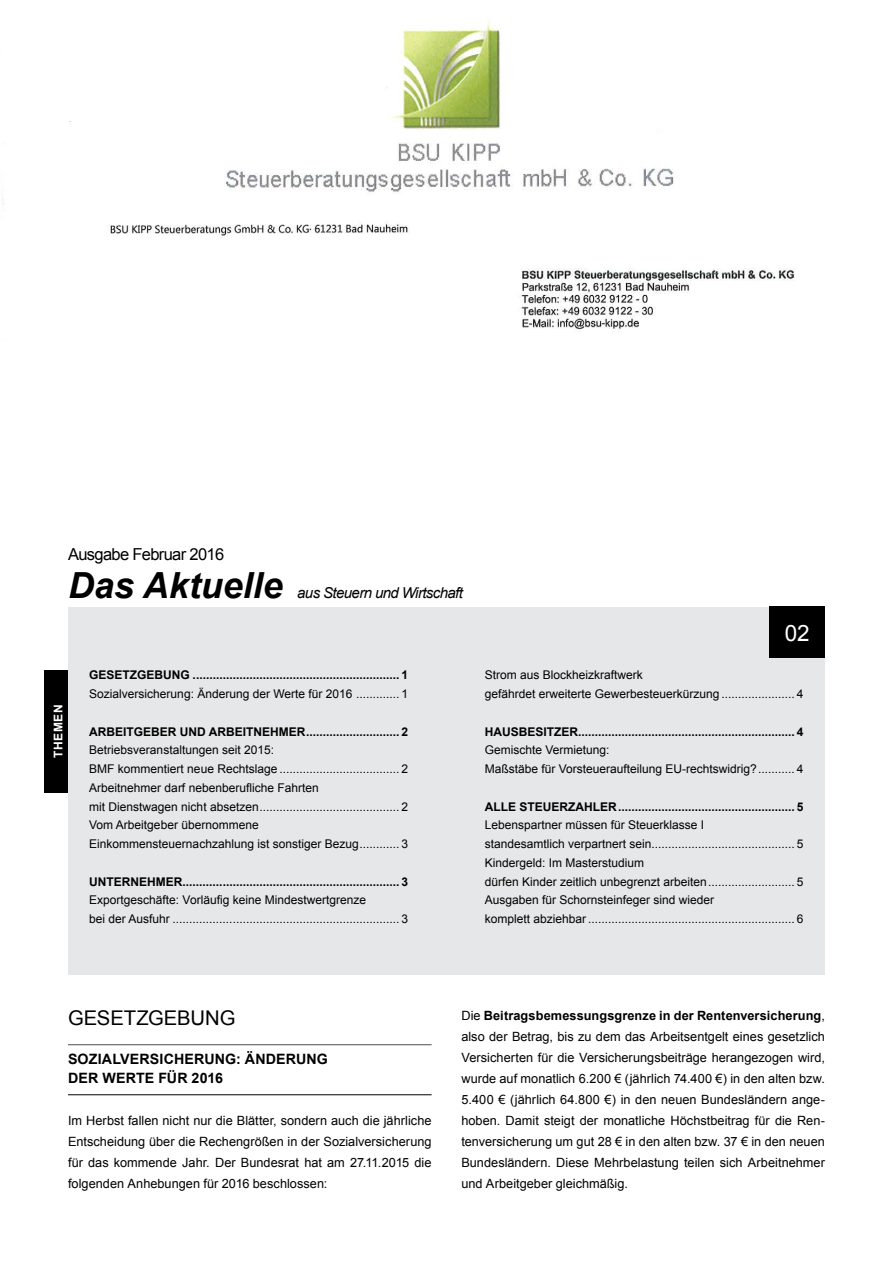
<style>
.page{position:relative;width:893px;height:1263px;background:#fff}
.page>*{position:absolute;margin:0;border:0;box-sizing:border-box;transform-origin:0 0}
.t1{font:italic 700 36px "Arial";color:#000}
.t2{font:22.5px "Arial";color:#fff}
.t3{font:20.25px "Arial";color:#000}
.t4{font:16.5px "Arial";letter-spacing:-.04em;color:#000}
.t5{font:italic 15px "Arial";letter-spacing:-.04em;color:#000}
.t6{font:700 14.25px/19.5px "Arial";letter-spacing:.01em;color:#000}
.t7{font:12.75px/21px "Arial";color:#000;text-align:justify}
.t8{font:12px/18.8px "Arial";color:#000}
.t9{font:700 12px "Arial";color:#000}
.t10{font:700 12px "Arial";letter-spacing:.05em;color:#fff}
.s1{font-weight:700}
</style>
<div class="page">
<img style="left:2px;top:20px;width:793px;height:310px">
<div style="left:68px;top:607px;width:757px;height:367px;background:#e6e7e8"></div>
<hr style="left:68px;top:1044px;width:364px;height:1px;background:#4d4d4f">
<hr style="left:68px;top:1094px;width:364px;height:1px;background:#000">
<div style="left:770px;top:607px;width:55px;height:51px;background:#000"></div>
<div style="left:45px;top:670px;width:23px;height:122px;background:#000"></div>
<h3 class="t4" style="left:68px;top:544px;width:158px">Ausgabe Februar 2016</h3>
<h1 class="t1" style="left:68px;top:561px;width:216px">Das Aktuelle</h1>
<p class="t5" style="left:297px;top:583px;width:167px">aus Steuern und Wirtschaft</p>
<p class="t10" style="left:50px;top:758px;width:55px;rotate:-90deg">THEMEN</p>
<p class="t9" style="left:89px;top:667px;width:320px">GESETZGEBUNG .............................................................. 1</p>
<p class="t8" style="left:89px;top:685px;width:320px">Sozialversicherung: Änderung der Werte für 2016 ............. 1</p>
<p class="t9" style="left:89px;top:723px;width:320px">ARBEITGEBER UND ARBEITNEHMER............................ 2</p>
<p class="t8" style="left:89px;top:741px;width:320px">Betriebsveranstaltungen seit 2015:<br>BMF kommentiert neue Rechtslage .................................... 2<br>Arbeitnehmer darf nebenberufliche Fahrten<br>mit Dienstwagen nicht absetzen.......................................... 2<br>Vom Arbeitgeber übernommene Einkommensteuernachzahlung ist sonstiger Bezug............ 3</p>
<p class="t9" style="left:89px;top:873px;width:320px">UNTERNEHMER................................................................. 3</p>
<p class="t8" style="left:89px;top:891px;width:320px">Exportgeschäfte: Vorläufig keine Mindestwertgrenze<br>bei der Ausfuhr .................................................................... 3</p>
<h2 class="t2" style="left:785px;top:618px;width:27px">02</h2>
<p class="t8" style="left:485px;top:666px;width:320px">Strom aus Blockheizkraftwerk<br>gefährdet erweiterte Gewerbesteuerkürzung ...................... 4</p>
<p class="t9" style="left:485px;top:723px;width:320px">HAUSBESITZER................................................................. 4</p>
<p class="t8" style="left:485px;top:741px;width:320px">Gemischte Vermietung:<br>Maßstäbe für Vorsteueraufteilung EU-rechtswidrig?........... 4</p>
<p class="t9" style="left:485px;top:798px;width:320px">ALLE STEUERZAHLER..................................................... 5</p>
<p class="t8" style="left:485px;top:816px;width:320px">Lebenspartner müssen für Steuerklasse I<br>standesamtlich verpartnert sein........................................... 5<br>Kindergeld: Im Masterstudium<br>dürfen Kinder zeitlich unbegrenzt arbeiten.......................... 5<br>Ausgaben für Schornsteinfeger sind wieder<br>komplett abziehbar .............................................................. 6</p>
<h3 class="t3" style="left:68px;top:1005px;width:30px">Gese</h3>
<h3 class="t3" style="left:124px;top:1005px;width:39px">tzgebu</h3>
<h3 class="t3" style="left:205px;top:1005px;width:27px">ng</h3>
<p class="t6" style="left:68px;top:1049px;width:259px">SOZIALVERSICHERUNG: ÄNDERUNG<br>DER WERTE FÜR 2016</p>
<p class="t7" style="left:68px;top:1110px;width:365px">Im Herbst fallen nicht nur die Blätter, sondern auch die jährliche Entscheidung über die Rechengrößen in der Sozialversicherung für das kommende Jahr. Der Bundesrat hat am 27.11.2015 die folgenden Anhebungen für 2016 beschlossen:</p>
<p class="t7" style="left:461px;top:1005px;width:365px">Die <span class="s1">BEITRAGSBEMESSUNGSGRENZE IN DER RENTENVERSICHERUNG</span>, also der Betrag, bis zu dem das Arbeitsentgelt eines gesetzlich Versicherten für die Versicherungsbeiträge herangezogen wird, wurde auf monatlich 6.200 € (jährlich 74.400 €) in den alten bzw.<br>5.400 € (jährlich 64.800 €) in den neuen Bundesländern ange&shy;hoben. Damit steigt der monatliche Höchstbeitrag für die Ren&shy;tenversicherung um gut 28 € in den alten bzw. 37 € in den neuen Bundesländern. Diese Mehrbelastung teilen sich Arbeitnehmer und Arbeitgeber gleichmäßig.</p>
</div>
